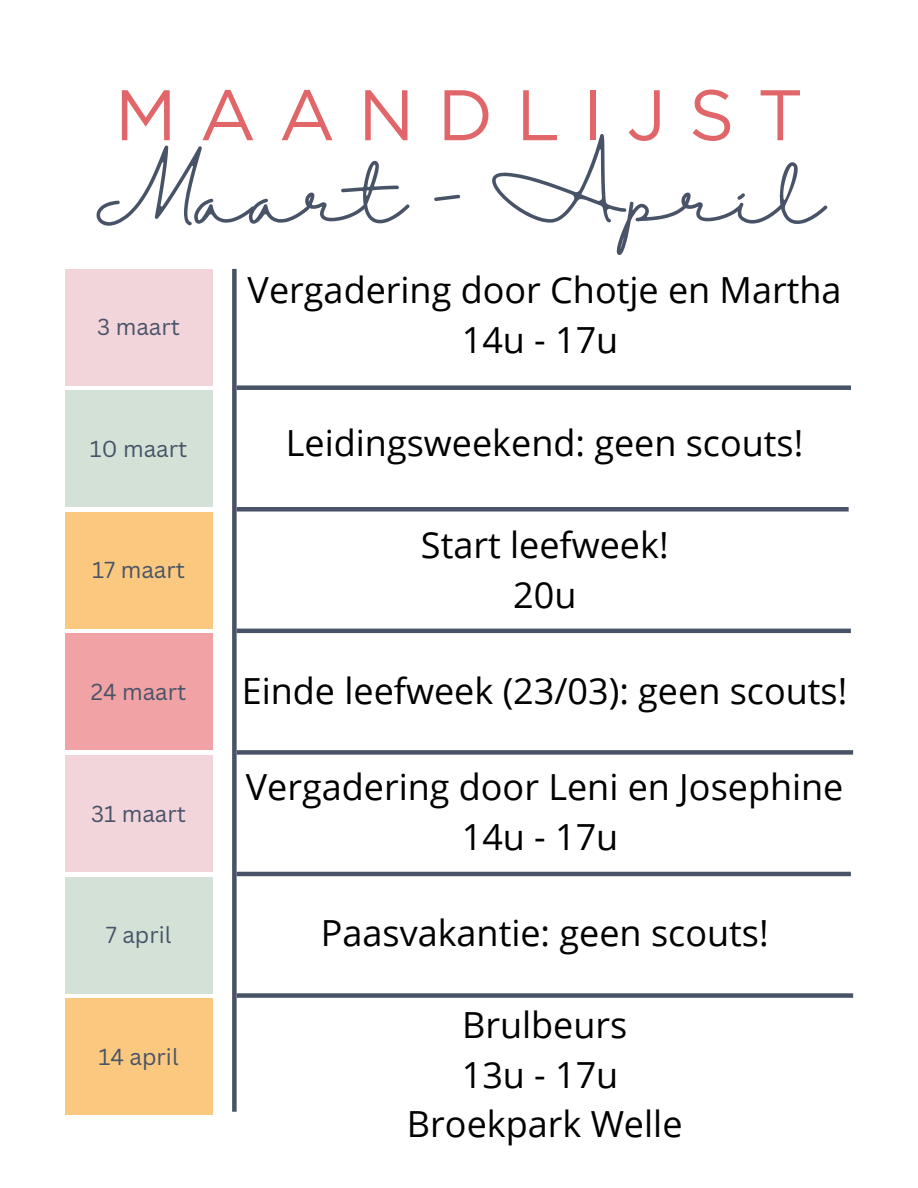
<style>
.page{position:relative;width:918px;height:1188px;background:#fff}
.page>*{position:absolute;margin:0;border:0;box-sizing:border-box;transform-origin:0 0}
.t1{font:71.4px "Gotham";letter-spacing:.32em;color:#e06669}
.t2{font:67.65px "Halimun";color:#485368}
.t3{font:36px/49.5px "Open Sans";color:#000;text-align:center}
.t4{font:22.5px "Canva Sans";color:#485368}
</style>
<div class="page">
<div style="left:65px;top:269px;width:147px;height:116px;background:#f2d4db"></div>
<div style="left:65px;top:390px;width:147px;height:117px;background:#d4e1d7"></div>
<div style="left:65px;top:512px;width:147px;height:117px;background:#fac97f"></div>
<div style="left:65px;top:634px;width:147px;height:116px;background:#f1a2a4"></div>
<div style="left:65px;top:755px;width:147px;height:117px;background:#f2d4db"></div>
<div style="left:65px;top:877px;width:147px;height:116px;background:#d4e1d7"></div>
<div style="left:65px;top:998px;width:147px;height:117px;background:#fac97f"></div>
<div style="left:237px;top:385px;width:614px;height:5px;background:#485368"></div>
<div style="left:237px;top:507px;width:612px;height:5px;background:#485368"></div>
<hr style="left:237px;top:629px;width:614px;height:4px;background:#485368">
<div style="left:237px;top:750px;width:616px;height:5px;background:#485368"></div>
<hr style="left:237px;top:872px;width:614px;height:4px;background:#485368">
<div style="left:237px;top:993px;width:616px;height:5px;background:#485368"></div>
<div style="left:232px;top:269px;width:5px;height:843px;background:#485368"></div>
<h1 class="t1" style="left:115px;top:72px;width:690px">MAANDLIJST</h1>
<h2 class="t2" style="left:93px;top:161px;width:733px">Maart - April</h2>
<p class="t4" style="left:97px;top:311px;width:84px">3 maart</p>
<p class="t4" style="left:90px;top:433px;width:99px">10 maart</p>
<p class="t4" style="left:92px;top:554px;width:94px">17 maart</p>
<p class="t4" style="left:91px;top:676px;width:97px">24 maart</p>
<p class="t4" style="left:91px;top:798px;width:96px">31 maart</p>
<p class="t4" style="left:106px;top:919px;width:67px">7 april</p>
<p class="t4" style="left:99px;top:1041px;width:81px">14 april</p>
<h3 class="t3" style="left:248px;top:265px;width:595px">Vergadering door Chotje en Martha<br>14u - 17u</h3>
<h3 class="t3" style="left:286px;top:417px;width:519px">Leidingsweekend: geen scouts!</h3>
<h3 class="t3" style="left:421px;top:520px;width:249px">Start leefweek!<br>20u</h3>
<h3 class="t3" style="left:242px;top:665px;width:607px">Einde leefweek (23/03): geen scouts!</h3>
<h3 class="t3" style="left:246px;top:762px;width:599px">Vergadering door Leni en Josephine<br>14u - 17u</h3>
<h3 class="t3" style="left:321px;top:907px;width:449px">Paasvakantie: geen scouts!</h3>
<h3 class="t3" style="left:407px;top:999px;width:277px">Brulbeurs<br>13u - 17u<br>Broekpark Welle</h3>
</div>
